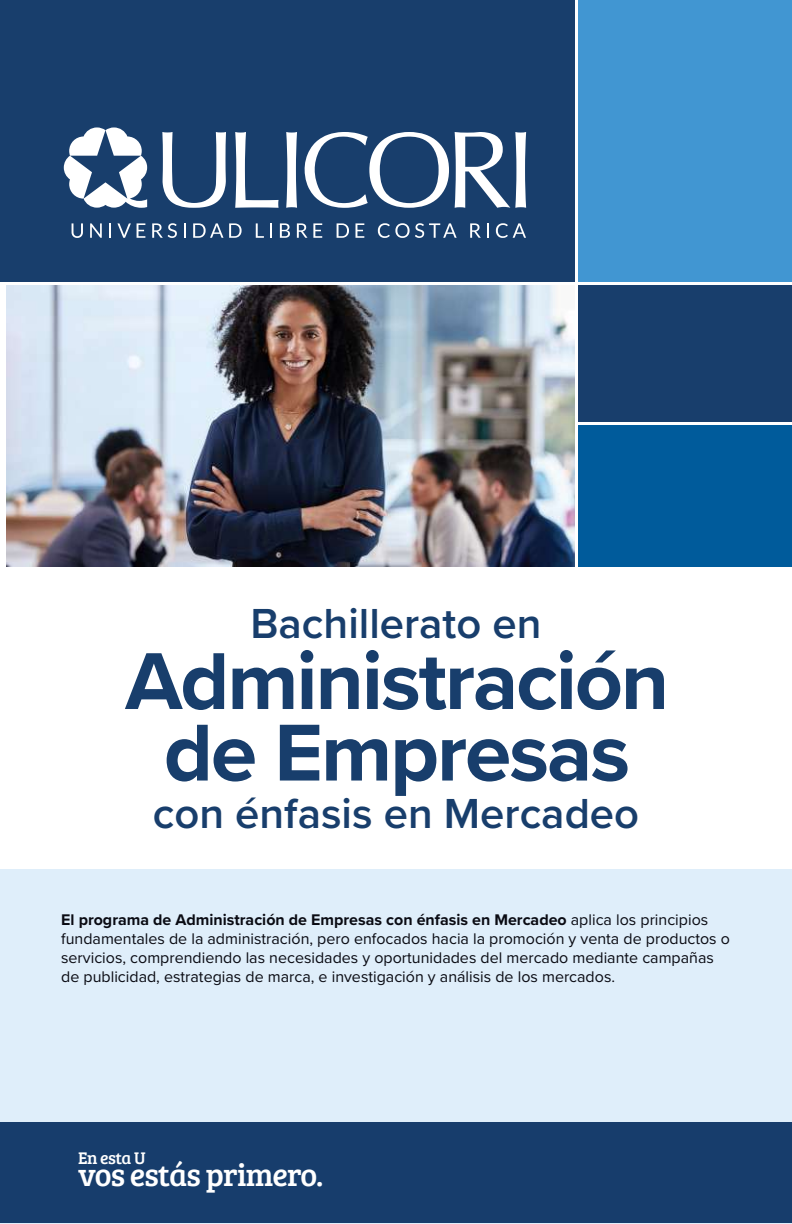
<style>
.page{position:relative;width:792px;height:1224px;background:#fff}
.page>*{position:absolute;margin:0;border:0;box-sizing:border-box;transform-origin:0 0}
.t1{font:700 83.6px "Proxima Nova";letter-spacing:-.025em;color:#183e6c}
.t2{font:600 43.6px "Proxima Nova";color:#183e6c}
.t3{font:32px "Bree Serif";letter-spacing:-.025em;color:#fff}
.t4{font:17.4px "Bree Serif";letter-spacing:-.025em;color:#fff}
.t5{font:16px/19.2px "Proxima Nova";color:#0a0b13}
.s1{font-weight:700}
</style>
<div class="page">
<div style="left:0;top:870px;width:792px;height:354px;background:#dfeefa"></div>
<div style="left:0;top:0;width:575px;height:282px;background:#183e6c"></div>
<div style="left:578px;top:0;width:214px;height:282px;background:#4196d2"></div>
<img style="left:7px;top:286px;width:568px;height:280px">
<div style="left:578px;top:286px;width:214px;height:136px;background:#183e6c"></div>
<div style="left:578px;top:426px;width:214px;height:141px;background:#005b9b"></div>
<div style="left:0;top:1122px;width:792px;height:101px;background:#173d6c"></div>
<svg style="left:72px;top:223px;width:11px;height:15px"></svg>
<svg style="left:90px;top:223px;width:12px;height:15px"></svg>
<svg style="left:109px;top:223px;width:2px;height:15px"></svg>
<svg style="left:117px;top:223px;width:14px;height:15px"></svg>
<svg style="left:137px;top:223px;width:8px;height:15px"></svg>
<svg style="left:152px;top:223px;width:25px;height:15px"></svg>
<svg style="left:184px;top:223px;width:2px;height:15px"></svg>
<svg style="left:193px;top:223px;width:30px;height:15px"></svg>
<svg style="left:229px;top:223px;width:13px;height:15px"></svg>
<svg style="left:256px;top:223px;width:8px;height:15px"></svg>
<svg style="left:270px;top:223px;width:2px;height:15px"></svg>
<svg style="left:280px;top:223px;width:10px;height:15px"></svg>
<svg style="left:297px;top:223px;width:10px;height:15px"></svg>
<svg style="left:313px;top:223px;width:9px;height:15px"></svg>
<svg style="left:337px;top:223px;width:12px;height:15px"></svg>
<svg style="left:356px;top:223px;width:8px;height:15px"></svg>
<svg style="left:378px;top:223px;width:79px;height:15px"></svg>
<svg style="left:470px;top:223px;width:11px;height:15px"></svg>
<svg style="left:487px;top:223px;width:2px;height:15px"></svg>
<svg style="left:496px;top:223px;width:30px;height:15px"></svg>
<svg style="left:162px;top:132px;width:64px;height:76px"></svg>
<svg style="left:455px;top:132px;width:71px;height:76px"></svg>
<svg style="left:286px;top:132px;width:163px;height:76px"></svg>
<svg style="left:235px;top:132px;width:44px;height:76px"></svg>
<svg style="left:64px;top:127px;width:83px;height:81px"></svg>
<h2 class="t2" style="left:250px;top:591px;width:293px">Bachillerato en</h2>
<h1 class="t1" style="left:125px;top:619px;width:545px">Administración</h1>
<h1 class="t1" style="left:164px;top:690px;width:468px">de Empresas</h1>
<h2 class="t2" style="left:153px;top:781px;width:488px">con énfasis en Mercadeo</h2>
<p class="t5" style="left:61px;top:909px;width:670px"><span class="s1">El programa de Administración de Empresas con énfasis en Mercadeo</span> aplica los principios fundamentales de la administración, pero enfocados hacia la promoción y venta de productos o servicios, comprendiendo las necesidades y oportunidades del mercado mediante campañas de publicidad, estrategias de marca, e investigación y análisis de los mercados.</p>
<p class="t4" style="left:78px;top:1146px;width:69px">En esta U</p>
<h3 class="t3" style="left:78px;top:1152px;width:247px">vos estás primero.</h3>
</div>
